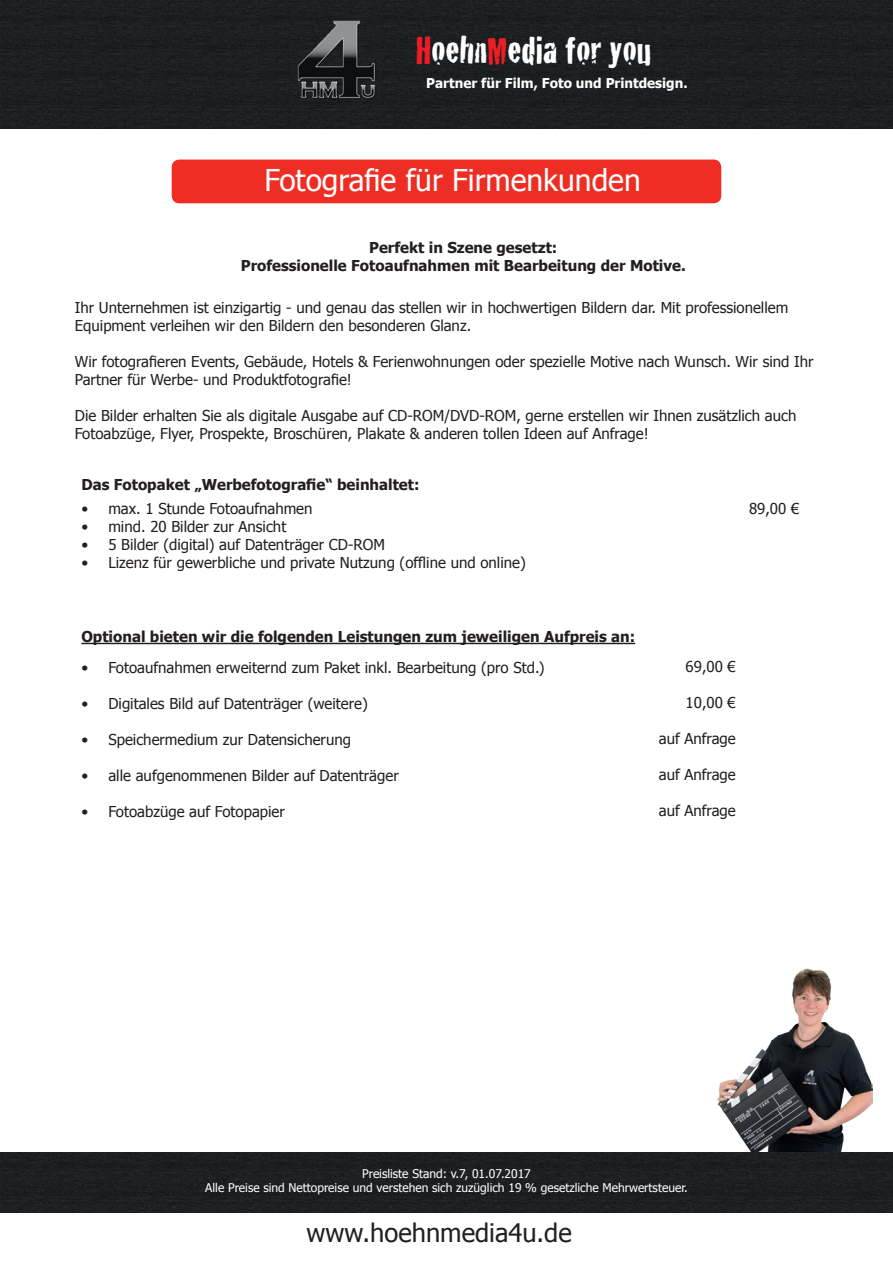
<style>
.page{position:relative;width:893px;height:1263px;background:#fff}
.page>*{position:absolute;margin:0;border:0;box-sizing:border-box;transform-origin:0 0}
.t1{font:40.5px "Cracked";color:#fff}
.t2{font:30px "Tahoma";color:#fff}
.t3{font:25.5px "Tahoma";color:#231f20}
.t4{font:15px/18px "Tahoma";color:#231f20}
.t5{font:700 15px/18px "Tahoma";color:#231f20;text-align:center}
.t6{font:700 13.5px "Tahoma";color:#fff}
.t7{font:12px/14.4px "Tahoma";color:#fff;text-align:center}
.s1{color:#ee1d23}
</style>
<div class="page">
<div style="left:0;top:0;width:892px;height:129px;background:#1c2022"></div>
<img style="left:718px;top:968px;width:155px;height:185px">
<img style="left:298px;top:20px;width:79px;height:80px">
<div style="left:171px;top:159px;width:551px;height:45px;background:#ee2e24;border-radius:9px"></div>
<div style="left:170px;top:158px;width:553px;height:47px;border:2px solid #fff;border-radius:9px"></div>
<div style="left:1px;top:1153px;width:891px;height:59px;background:#1c2022"></div>
<hr style="left:81px;top:643px;width:554px;height:1px;background:#231f20">
<h1 class="t1" style="left:416px;top:18px;width:237px"><span class="s1">H</span>oehn<span class="s1">M</span>edia for you</h1>
<p class="t6" style="left:426px;top:74px;width:263px">Partner für Film, Foto und Printdesign.</p>
<h2 class="t2" style="left:264px;top:159px;width:378px">Fotografie für Firmenkunden</h2>
<p class="t5" style="left:241px;top:237px;width:446px">Perfekt in Szene gesetzt:<br>Professionelle Fotoaufnahmen mit Bearbeitung der Motive.</p>
<p class="t4" style="left:75px;top:298px;width:715px">Ihr Unternehmen ist einzigartig - und genau das stellen wir in hochwertigen Bildern dar. Mit professionellem<br>Equipment verleihen wir den Bildern den besonderen Glanz.</p>
<p class="t4" style="left:75px;top:352px;width:740px">Wir fotografieren Events, Gebäude, Hotels &amp; Ferienwohnungen oder spezielle Motive nach Wunsch. Wir sind Ihr<br>Partner für Werbe- und Produktfotografie!</p>
<p class="t4" style="left:75px;top:406px;width:723px">Die Bilder erhalten Sie als digitale Ausgabe auf CD-ROM/DVD-ROM, gerne erstellen wir Ihnen zusätzlich auch<br>Fotoabzüge, Flyer, Prospekte, Broschüren, Plakate &amp; anderen tollen Ideen auf Anfrage!</p>
<p class="t5" style="left:81px;top:475px;width:340px">Das Fotopaket „Werbefotografie“ beinhaltet:</p>
<p class="t4" style="left:81px;top:498px;width:233px">• max. 1 Stunde Fotoaufnahmen</p>
<p class="t4" style="left:81px;top:516px;width:206px">• mind. 20 Bilder zur Ansicht</p>
<p class="t4" style="left:81px;top:534px;width:305px">• 5 Bilder (digital) auf Datenträger CD-ROM</p>
<p class="t4" style="left:81px;top:552px;width:446px">• Lizenz für gewerbliche und private Nutzung (offline und online)</p>
<p class="t4" style="left:749px;top:498px;width:52px">89,00 €</p>
<p class="t5" style="left:81px;top:627px;width:555px">Optional bieten wir die folgenden Leistungen zum jeweiligen Aufpreis an:</p>
<p class="t4" style="left:81px;top:657px;width:465px">• Fotoaufnahmen erweiternd zum Paket inkl. Bearbeitung (pro Std.)</p>
<p class="t4" style="left:81px;top:693px;width:288px">• Digitales Bild auf Datenträger (weitere)</p>
<p class="t4" style="left:81px;top:729px;width:271px">• Speichermedium zur Datensicherung</p>
<p class="t4" style="left:81px;top:765px;width:319px">• alle aufgenommenen Bilder auf Datenträger</p>
<p class="t4" style="left:81px;top:801px;width:205px">• Fotoabzüge auf Fotopapier</p>
<p class="t4" style="left:686px;top:656px;width:52px">69,00 €</p>
<p class="t4" style="left:686px;top:692px;width:52px">10,00 €</p>
<p class="t4" style="left:659px;top:728px;width:78px">auf Anfrage</p>
<p class="t4" style="left:659px;top:764px;width:78px">auf Anfrage</p>
<p class="t4" style="left:659px;top:800px;width:78px">auf Anfrage</p>
<p class="t7" style="left:205px;top:1165px;width:484px">Preisliste Stand: v.7, 01.07.2017<br>Alle Preise sind Nettopreise und verstehen sich zuzüglich 19 % gesetzliche Mehrwertsteuer.</p>
<h3 class="t3" style="left:307px;top:1216px;width:267px">www.hoehnmedia4u.de</h3>
</div>
